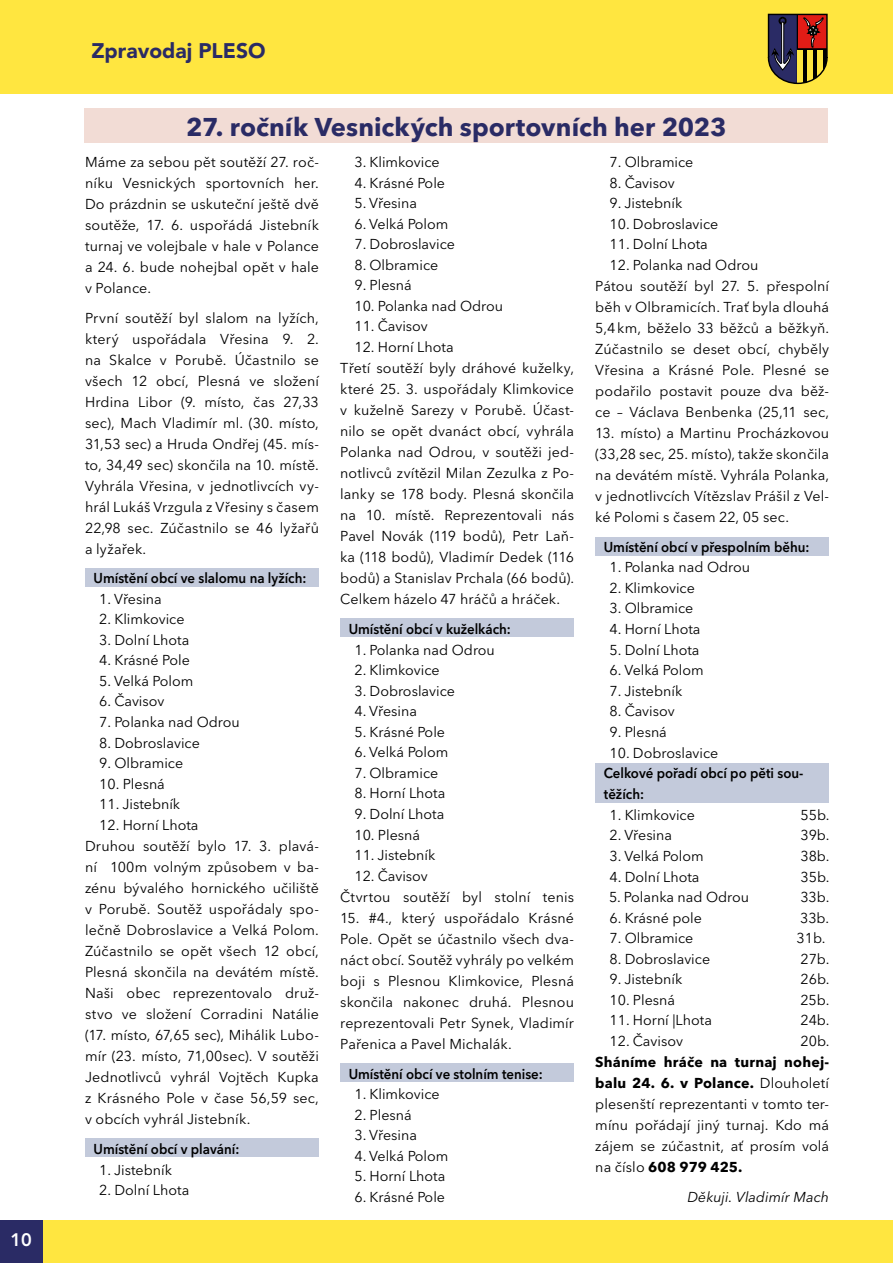
<style>
.page{position:relative;width:893px;height:1263px;background:#fff}
.page>*{position:absolute;margin:0;border:0;box-sizing:border-box;transform-origin:0 0}
.t1{font:700 25.5px "Avenir Next LT Pro";color:#2a2b65}
.t2{font:900 21px "Avenir LT Std";color:#2a2b65}
.t3{font:800 18px "Avenir LT Std";color:#fff}
.t4{font:14.25px/21px "Avenir Next LT Pro";letter-spacing:.005em;color:#000;text-align:justify}
.t5{font:600 14.25px/21px "Avenir Next LT Pro";color:#000;scale:.93 1}
.t6{font:italic 14.25px "Avenir Next LT Pro";letter-spacing:.005em;color:#000}
.s1{font-weight:700}
</style>
<div class="page">
<div style="left:0;top:0;width:893px;height:94px;background:#ffe640"></div>
<div style="left:0;top:1220px;width:893px;height:43px;background:#ffe640"></div>
<svg style="left:767px;top:13px;width:61px;height:72px"></svg>
<div style="left:0;top:1220px;width:43px;height:43px;background:#2a2b65"></div>
<div style="left:85px;top:568px;width:234px;height:19px;background:#c3cadb"></div>
<div style="left:85px;top:1139px;width:234px;height:18px;background:#c3cadb"></div>
<div style="left:85px;top:108px;width:743px;height:35px;background:#f2dcd5"></div>
<div style="left:340px;top:618px;width:234px;height:19px;background:#c3cadb"></div>
<div style="left:340px;top:1063px;width:234px;height:19px;background:#c3cadb"></div>
<div style="left:595px;top:537px;width:234px;height:18px;background:#c3cadb"></div>
<div style="left:595px;top:763px;width:234px;height:40px;background:#c3cadb"></div>
<p class="t3" style="left:11px;top:1229px;width:23px">10</p>
<h2 class="t2" style="left:91px;top:37px;width:176px">Zpravodaj PLESO</h2>
<h1 class="t1" style="left:186px;top:111px;width:542px">27. ročník Vesnických sportovních her 2023</h1>
<p class="t4" style="left:354px;top:152px;width:87px">3. Klimkovice</p>
<p class="t4" style="left:354px;top:172px;width:92px">4. Krásné Pole</p>
<p class="t4" style="left:354px;top:193px;width:64px">5. Vřesina</p>
<p class="t4" style="left:354px;top:213px;width:96px">6. Velká Polom</p>
<p class="t4" style="left:354px;top:234px;width:102px">7. Dobroslavice</p>
<p class="t4" style="left:354px;top:254px;width:85px">8. Olbramice</p>
<p class="t4" style="left:354px;top:275px;width:59px">9. Plesná</p>
<p class="t4" style="left:354px;top:295px;width:150px">10. Polanka nad Odrou</p>
<p class="t4" style="left:354px;top:316px;width:75px">11. Čavisov</p>
<p class="t4" style="left:340px;top:336px;width:235px;text-align:left;text-indent:14px">12. Horní Lhota<br>Třetí soutěží byly dráhové kuželky, které 25. 3. uspořádaly Klimkovice v kuželně Sarezy v Porubě. Účast&shy;nilo se opět dvanáct obcí, vyhrála<br>Polanka nad Odrou, v soutěži jed&shy;notlivců zvítězil Milan Zezulka z Po&shy;lanky se 178 body. Plesná skončila na 10. místě. Reprezentovali nás<br>Pavel Novák (119 bodů), Petr Laň&shy;ka (118 bodů), Vladimír Dedek (116 bodů) a Stanislav Prchala (66 bodů).<br>Celkem házelo 47 hráčů a hráček.</p>
<p class="t5" style="left:349px;top:618px;width:176px">Umístění obcí v kuželkách:</p>
<p class="t4" style="left:354px;top:639px;width:142px">1. Polanka nad Odrou</p>
<p class="t4" style="left:354px;top:660px;width:87px">2. Klimkovice</p>
<p class="t4" style="left:354px;top:680px;width:102px">3. Dobroslavice</p>
<p class="t4" style="left:354px;top:701px;width:64px">4. Vřesina</p>
<p class="t4" style="left:354px;top:721px;width:92px">5. Krásné Pole</p>
<p class="t4" style="left:354px;top:742px;width:96px">6. Velká Polom</p>
<p class="t4" style="left:354px;top:762px;width:85px">7. Olbramice</p>
<p class="t4" style="left:354px;top:783px;width:92px">8. Horní Lhota</p>
<p class="t4" style="left:354px;top:803px;width:92px">9. Dolní Lhota</p>
<p class="t4" style="left:354px;top:824px;width:67px">10. Plesná</p>
<p class="t4" style="left:354px;top:844px;width:82px">11. Jistebník</p>
<p class="t4" style="left:340px;top:865px;width:235px;text-indent:14px">12. Čavisov<br>Čtvrtou soutěží byl stolní tenis</p>
<p class="t4" style="left:340px;top:907px;width:235px">15. #4., který uspořádalo Krásné Pole. Opět se účastnilo všech dva&shy;náct obcí. Soutěž vyhrály po velkém boji s Plesnou Klimkovice, Plesná skončila nakonec druhá. Plesnou reprezentovali Petr Synek, Vladimír Pařenica a Pavel Michalák.</p>
<p class="t5" style="left:349px;top:1063px;width:210px">Umístění obcí ve stolním tenise:</p>
<p class="t4" style="left:354px;top:1084px;width:87px">1. Klimkovice</p>
<p class="t4" style="left:354px;top:1104px;width:59px">2. Plesná</p>
<p class="t4" style="left:354px;top:1125px;width:64px">3. Vřesina</p>
<p class="t4" style="left:354px;top:1145px;width:96px">4. Velká Polom</p>
<p class="t4" style="left:354px;top:1166px;width:92px">5. Horní Lhota</p>
<p class="t4" style="left:354px;top:1186px;width:92px">6. Krásné Pole</p>
<p class="t4" style="left:85px;top:152px;width:235px">Máme za sebou pět soutěží 27. roč&shy;níku Vesnických sportovních her.<br>Do prázdnin se uskuteční ještě dvě soutěže, 17. 6. uspořádá Jistebník turnaj ve volejbale v hale v Polance a 24. 6. bude nohejbal opět v hale v Polance.</p>
<p class="t4" style="left:85px;top:307px;width:235px">První soutěží byl slalom na lyžích, který uspořádala Vřesina 9. 2. na Skalce v Porubě. Účastnilo se všech 12 obcí, Plesná ve složení Hrdina Libor (9. místo, čas 27,33 sec), Mach Vladimír ml. (30. místo, 31,53 sec) a Hruda Ondřej (45. mís&shy;to, 34,49 sec) skončila na 10. místě.<br>Vyhrála Vřesina, v jednotlivcích vy&shy;hrál Lukáš Vrzgula z Vřesiny s časem 22,98 sec. Zúčastnilo se 46 lyžařů a lyžařek.</p>
<p class="t5" style="left:94px;top:567px;width:230px">Umístění obcí ve slalomu na lyžích:</p>
<p class="t4" style="left:99px;top:588px;width:64px">1. Vřesina</p>
<p class="t4" style="left:99px;top:609px;width:87px">2. Klimkovice</p>
<p class="t4" style="left:99px;top:629px;width:92px">3. Dolní Lhota</p>
<p class="t4" style="left:99px;top:650px;width:92px">4. Krásné Pole</p>
<p class="t4" style="left:99px;top:670px;width:96px">5. Velká Polom</p>
<p class="t4" style="left:99px;top:691px;width:67px">6. Čavisov</p>
<p class="t4" style="left:99px;top:711px;width:142px">7. Polanka nad Odrou</p>
<p class="t4" style="left:99px;top:732px;width:102px">8. Dobroslavice</p>
<p class="t4" style="left:99px;top:752px;width:85px">9. Olbramice</p>
<p class="t4" style="left:99px;top:773px;width:67px">10. Plesná</p>
<p class="t4" style="left:99px;top:794px;width:82px">11. Jistebník</p>
<p class="t4" style="left:85px;top:815px;width:235px;text-align:left;text-indent:14px">12. Horní Lhota<br>Druhou soutěží bylo 17. 3. plavá&shy;ní 100m volným způsobem v ba&shy;zénu bývalého hornického učiliště v Porubě. Soutěž uspořádaly spo&shy;lečně Dobroslavice a Velká Polom.<br>Zúčastnilo se opět všech 12 obcí,<br>Plesná skončila na devátém místě.<br>Naši obec reprezentovalo druž&shy;stvo ve složení Corradini Natálie (17. místo, 67,65 sec), Mihálik Lubo&shy;mír (23. místo, 71,00sec). V soutěži<br>Jednotlivců vyhrál Vojtěch Kupka z Krásného Pole v čase 56,59 sec, v obcích vyhrál Jistebník.</p>
<p class="t5" style="left:94px;top:1138px;width:158px">Umístění obcí v plavání:</p>
<p class="t4" style="left:99px;top:1159px;width:74px">1. Jistebník</p>
<p class="t4" style="left:99px;top:1180px;width:92px">2. Dolní Lhota</p>
<p class="t4" style="left:610px;top:152px;width:85px">7. Olbramice</p>
<p class="t4" style="left:610px;top:172px;width:67px">8. Čavisov</p>
<p class="t4" style="left:610px;top:193px;width:74px">9. Jistebník</p>
<p class="t4" style="left:610px;top:213px;width:110px">10. Dobroslavice</p>
<p class="t4" style="left:610px;top:234px;width:100px">11. Dolní Lhota</p>
<p class="t4" style="left:595px;top:255px;width:235px;text-align:left;text-indent:14px">12. Polanka nad Odrou<br>Pátou soutěží byl 27. 5. přespolní běh v Olbramicích. Trať byla dlouhá<br>5,4km, běželo 33 běžců a běžkyň.<br>Zúčastnilo se deset obcí, chyběly<br>Vřesina a Krásné Pole. Plesné se podařilo postavit pouze dva běž&shy;ce – Václava Benbenka (25,11 sec,</p>
<p class="t4" style="left:595px;top:423px;width:235px">13. místo) a Martinu Procházkovou (33,28 sec, 25. místo), takže skončila na devátém místě. Vyhrála Polanka, v jednotlivcích Vítězslav Prášil z Vel&shy;ké Polomi s časem 22, 05 sec.</p>
<p class="t5" style="left:604px;top:536px;width:223px">Umístění obcí v přespolním běhu:</p>
<p class="t4" style="left:610px;top:557px;width:142px">1. Polanka nad Odrou</p>
<p class="t4" style="left:610px;top:577px;width:87px">2. Klimkovice</p>
<p class="t4" style="left:610px;top:598px;width:85px">3. Olbramice</p>
<p class="t4" style="left:610px;top:618px;width:92px">4. Horní Lhota</p>
<p class="t4" style="left:610px;top:639px;width:92px">5. Dolní Lhota</p>
<p class="t4" style="left:610px;top:660px;width:96px">6. Velká Polom</p>
<p class="t4" style="left:610px;top:680px;width:74px">7. Jistebník</p>
<p class="t4" style="left:610px;top:701px;width:67px">8. Čavisov</p>
<p class="t4" style="left:610px;top:721px;width:59px">9. Plesná</p>
<p class="t4" style="left:610px;top:742px;width:110px">10. Dobroslavice</p>
<p class="t5" style="left:604px;top:763px;width:216px">Celkové pořadí obcí po pěti sou&shy;těžích:</p>
<p class="t4" style="left:610px;top:804px;width:87px">1. Klimkovice</p>
<p class="t4" style="left:800px;top:804px;width:31px">55b.</p>
<p class="t4" style="left:610px;top:825px;width:64px">2. Vřesina</p>
<p class="t4" style="left:800px;top:825px;width:31px">39b.</p>
<p class="t4" style="left:610px;top:845px;width:96px">3. Velká Polom</p>
<p class="t4" style="left:800px;top:845px;width:31px">38b.</p>
<p class="t4" style="left:610px;top:866px;width:92px">4. Dolní Lhota</p>
<p class="t4" style="left:800px;top:866px;width:31px">35b.</p>
<p class="t4" style="left:609px;top:886px;width:142px">5. Polanka nad Odrou</p>
<p class="t4" style="left:800px;top:886px;width:31px">33b.</p>
<p class="t4" style="left:610px;top:907px;width:94px">6. Krásné pole</p>
<p class="t4" style="left:800px;top:907px;width:31px">33b.</p>
<p class="t4" style="left:610px;top:928px;width:85px">7. Olbramice</p>
<p class="t4" style="left:796px;top:928px;width:31px">31b.</p>
<p class="t4" style="left:610px;top:948px;width:102px">8. Dobroslavice</p>
<p class="t4" style="left:800px;top:948px;width:31px">27b.</p>
<p class="t4" style="left:610px;top:969px;width:74px">9. Jistebník</p>
<p class="t4" style="left:800px;top:969px;width:31px">26b.</p>
<p class="t4" style="left:610px;top:989px;width:67px">10. Plesná</p>
<p class="t4" style="left:800px;top:989px;width:31px">25b.</p>
<p class="t4" style="left:610px;top:1010px;width:104px">11. Horní |Lhota</p>
<p class="t4" style="left:800px;top:1010px;width:31px">24b.</p>
<p class="t4" style="left:610px;top:1030px;width:75px">12. Čavisov</p>
<p class="t4" style="left:800px;top:1030px;width:31px">20b.</p>
<p class="t4" style="left:595px;top:1051px;width:235px"><span class="s1">Sháníme hráče na turnaj nohej&shy;balu 24. 6. v Polance.</span> Dlouholetí plesenští reprezentanti v tomto ter&shy;mínu pořádají jiný turnaj. Kdo má zájem se zúčastnit, ať prosím volá na číslo <span class="s1">608 979 425.</span></p>
<p class="t6" style="left:687px;top:1188px;width:143px">Děkuji. Vladimír Mach</p>
</div>
